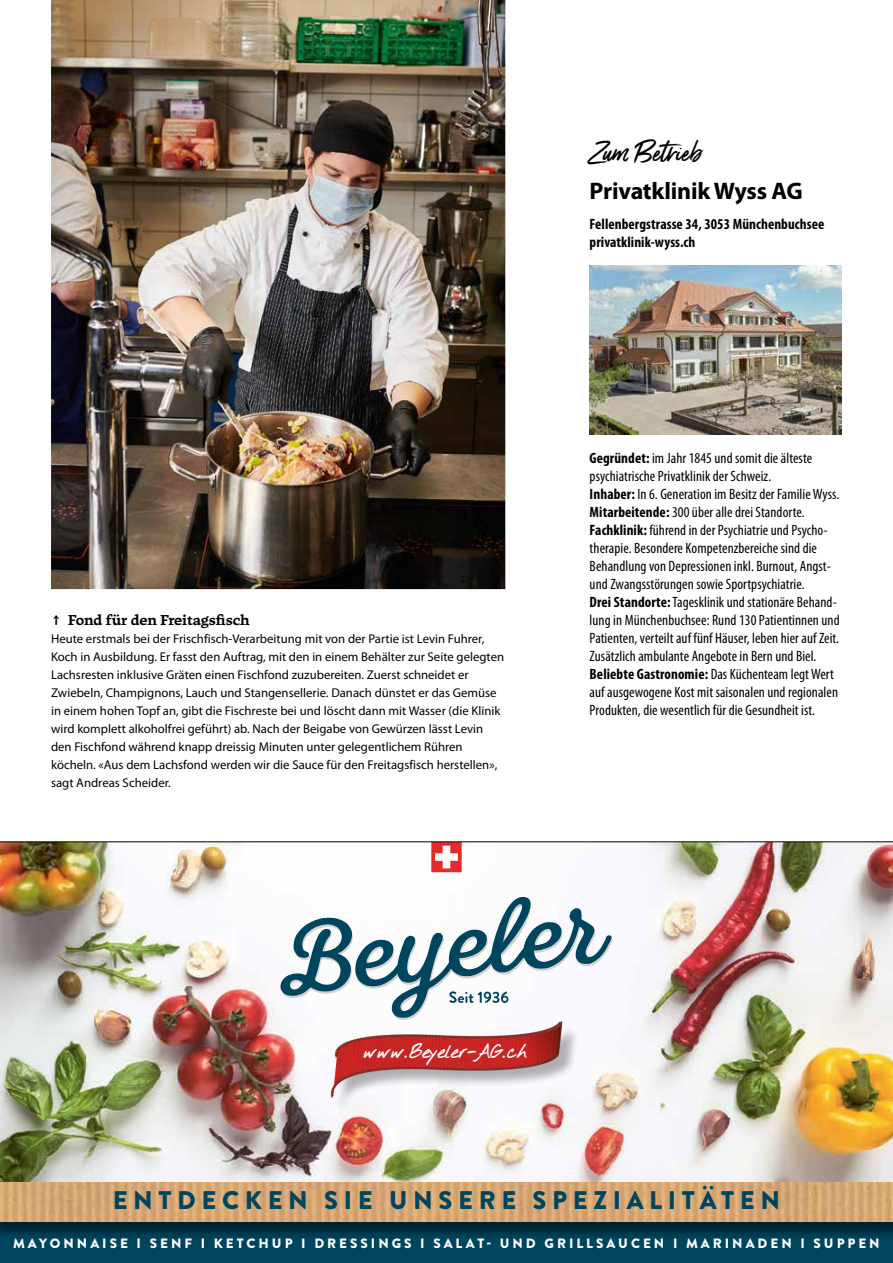
<style>
.page{position:relative;width:893px;height:1263px;background:#fff}
.page>*{position:absolute;margin:0;border:0;box-sizing:border-box;transform-origin:0 0}
.t1{font:28.5px "Gotcha";color:#000}
.t2{font:900 25.5px "Brandon Grotesque";letter-spacing:.22em;color:#00455e}
.t3{font:700 24px "Myriad Pro";letter-spacing:-.01em;color:#000}
.t4{font:700 15.9px "Nothing You Could Do";letter-spacing:-.05em;color:#fff}
.t5{font:condensed 15px/18px "Myriad Pro";letter-spacing:.005em;color:#000}
.t6{font:700 condensed 15px/18px "Myriad Pro";letter-spacing:.005em;color:#000}
.t7{font:700 14.25px "Tuna";letter-spacing:-.01em;color:#000}
.t8{font:900 13.5px "Brandon Grotesque";letter-spacing:.22em;color:#fff}
.t9{font:12.75px/18px "Myriad Pro";color:#000}
.s1{font-weight:700}
</style>
<div class="page">
<img style="left:0;top:842px;width:893px;height:340px">
<div style="left:0;top:1221px;width:893px;height:42px;background:#00455e"></div>
<svg style="left:431px;top:842px;width:31px;height:30px"></svg>
<div style="left:0;top:1184px;width:893px;height:56px;background:#000;opacity:.5"></div>
<svg style="left:0;top:1182px;width:893px;height:39px;background:#d6a674"></svg>
<div style="left:334px;top:1025px;width:245px;height:90px;background:#000;opacity:.3"></div>
<svg style="left:280px;top:896px;width:332px;height:202px"></svg>
<img style="left:321px;top:1022px;width:241px;height:76px">
<img style="left:51px;top:0;width:454px;height:589px">
<img style="left:590px;top:265px;width:252px;height:169px">
<hr style="left:0;top:841px;width:893px;height:1px;background:#000">
<h1 class="t1" style="left:590px;top:133px;width:113px">Zum Betrieb</h1>
<h3 class="t3" style="left:590px;top:175px;width:215px">Privatklinik Wyss AG</h3>
<p class="t7" style="left:51px;top:611px;width:200px">↑ Fond für den Freitagsfisch</p>
<p class="t9" style="left:51px;top:630px;width:455px">Heute erstmals bei der Frischfisch-Verarbeitung mit von der Partie ist Levin Fuhrer, Koch in Ausbildung. Er fasst den Auftrag, mit den in einem Behälter zur Seite gelegten Lachsresten inklusive Gräten einen Fischfond zuzubereiten. Zuerst schneidet er Zwiebeln, Champignons, Lauch und Stangensellerie. Danach dünstet er das Gemüse in einem hohen Topf an, gibt die Fischreste bei und löscht dann mit Wasser (die Klinik wird komplett alkoholfrei geführt) ab. Nach der Beigabe von Gewürzen lässt Levin den Fischfond während knapp dreissig Minuten unter gelegentlichem Rühren köcheln. «Aus dem Lachsfond werden wir die Sauce für den Freitagsfisch herstellen», sagt Andreas Scheider.</p>
<p class="t6" style="left:590px;top:215px;width:236px">Fellenbergstrasse 34, 3053 Münchenbuchsee privatklinik-wyss.ch</p>
<p class="t5" style="left:590px;top:449px;width:252px"><span class="s1">Gegründet:</span> im Jahr 1845 und somit die älteste psychiatrische Privatklinik der Schweiz.<br><span class="s1">Inhaber:</span> In 6. Generation im Besitz der Familie Wyss.<br><span class="s1">Mitarbeitende:</span> 300 über alle drei Standorte.<br><span class="s1">Fachklinik:</span> führend in der Psychiatrie und Psycho&shy;therapie. Besondere Kompetenzbereiche sind die Behandlung von Depressionen inkl. Burnout, Angst&shy;und Zwangsstörungen sowie Sportpsychiatrie.<br><span class="s1">Drei Standorte:</span> Tagesklinik und stationäre Behand&shy;lung in Münchenbuchsee: Rund 130 Patientinnen und Patienten, verteilt auf fünf Häuser, leben hier auf Zeit.<br>Zusätzlich ambulante Angebote in Bern und Biel.<br><span class="s1">Beliebte Gastronomie:</span> Das Küchenteam legt Wert auf ausgewogene Kost mit saisonalen und regionalen Produkten, die wesentlich für die Gesundheit ist.</p>
<p class="t4" style="left:363px;top:1038px;width:166px">www. Beyeler-AG.ch</p>
<h2 class="t2" style="left:113px;top:1182px;width:669px">ENTDECKEN SIE UNSERE SPEZIALITÄTEN</h2>
<p class="t8" style="left:13px;top:1234px;width:868px">MAYONNAISE I SENF I KETCHUP I DRESSINGS I SALAT- UND GRILLSAUCEN I MARINADEN I SUPPEN</p>
</div>
